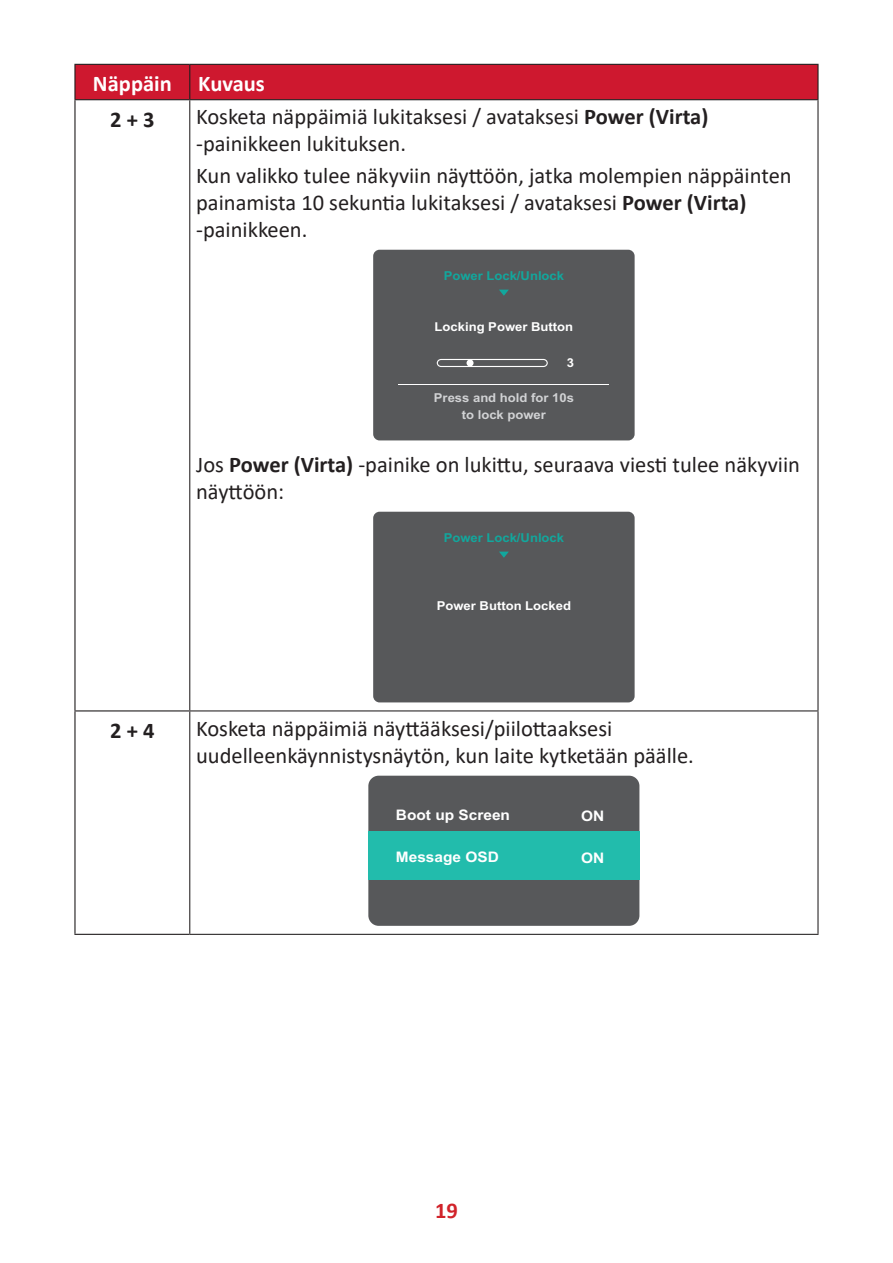
<style>
.page{position:relative;width:893px;height:1263px;background:#fff}
.page>*{position:absolute;margin:0;border:0;box-sizing:border-box;transform-origin:0 0}
.t1{font:22.5px/27px "Calibri";color:#231f20}
.t2{font:700 22.5px "Calibri";color:#fff}
.t3{font:700 22.5px "Calibri";color:#231f20}
.t4{font:700 22.5px "Calibri";color:#d1232a}
.t5{font:700 14.55px "Arial";color:#fff;scale:1.06 1}
.t6{font:700 12.3px "Arial";color:#fff;scale:1.06 1}
.t7{font:700 12.3px "Arial";color:#12a79d;scale:1.06 1}
.t8{font:700 12.3px/17px "Arial";color:#d1d2d4;text-align:center;scale:1.06 1}
.s1{font-weight:700}
</style>
<div class="page">
<div style="left:76px;top:65px;width:741px;height:34px;background:#ce182f"></div>
<hr style="left:189px;top:100px;width:1px;height:610px;background:#231f20">
<hr style="left:817px;top:100px;width:1px;height:610px;background:#231f20">
<hr style="left:189px;top:710px;width:629px;height:1px;background:#231f20">
<hr style="left:189px;top:711px;width:1px;height:223px;background:#231f20">
<hr style="left:817px;top:711px;width:1px;height:223px;background:#231f20">
<hr style="left:189px;top:934px;width:629px;height:1px;background:#231f20">
<hr style="left:190px;top:64px;width:629px;height:1px;background:#231f20">
<hr style="left:817px;top:65px;width:2px;height:34px;background:#231f20">
<hr style="left:74px;top:99px;width:116px;height:1px;background:#231f20">
<hr style="left:190px;top:99px;width:629px;height:1px;background:#231f20">
<hr style="left:74px;top:64px;width:116px;height:1px;background:#231f20">
<hr style="left:74px;top:65px;width:2px;height:34px;background:#231f20">
<hr style="left:189px;top:65px;width:1px;height:34px;background:#231f20">
<hr style="left:74px;top:711px;width:2px;height:223px;background:#231f20">
<hr style="left:74px;top:934px;width:115px;height:1px;background:#231f20">
<hr style="left:74px;top:100px;width:2px;height:610px;background:#231f20">
<hr style="left:74px;top:710px;width:115px;height:1px;background:#231f20">
<div style="left:373px;top:250px;width:262px;height:190px;background:#57585a;border-radius:6px"></div>
<hr style="left:398px;top:384px;width:211px;height:1px;background:#fff">
<div style="left:437px;top:359px;width:111px;height:8px;border:1px solid #fff;border-radius:4px"></div>
<div style="left:466px;top:359px;width:8px;height:7px;background:#fff;border-radius:50%"></div>
<svg style="left:499px;top:290px;width:10px;height:6px"></svg>
<div style="left:373px;top:512px;width:262px;height:190px;background:#57585a;border-radius:6px"></div>
<svg style="left:499px;top:552px;width:10px;height:6px"></svg>
<div style="left:368px;top:776px;width:271px;height:150px;background:#57585a;border-radius:10px"></div>
<div style="left:368px;top:831px;width:271px;height:49px;background:#22bcac"></div>
<p class="t2" style="left:93px;top:68px;width:173px">Näppäin Kuvaus</p>
<p class="t3" style="left:110px;top:103px;width:46px">2 + 3</p>
<p class="t1" style="left:196px;top:103px;width:514px">Kosketa näppäimiä lukitaksesi / avataksesi <span class="s1">Power (Virta) </span>-painikkeen lukituksen.</p>
<p class="t1" style="left:196px;top:161px;width:597px">Kun valikko tulee näkyviin näyttöön, jatka molempien näppäinten painamista 10 sekuntia lukitaksesi / avataksesi <span class="s1">Power (Virta) </span>-painikkeen.</p>
<p class="t7" style="left:444px;top:267px;width:115px">Power Lock/Unlock</p>
<p class="t6" style="left:435px;top:318px;width:132px">Locking Power Button</p>
<p class="t6" style="left:567px;top:354px;width:8px">3</p>
<p class="t8" style="left:434px;top:390px;width:134px">Press and hold for 10s to lock power</p>
<p class="t1" style="left:196px;top:450px;width:605px">Jos <span class="s1">Power (Virta)</span> -painike on lukittu, seuraava viesti tulee näkyviin näyttöön:</p>
<p class="t7" style="left:444px;top:528px;width:115px">Power Lock/Unlock</p>
<p class="t6" style="left:437px;top:596px;width:128px">Power Button Locked</p>
<p class="t3" style="left:110px;top:714px;width:46px">2 + 4</p>
<p class="t1" style="left:196px;top:714px;width:499px">Kosketa näppäimiä näyttääksesi/piilottaaksesi uudelleenkäynnistysnäytön, kun laite kytketään päälle.</p>
<p class="t5" style="left:396px;top:804px;width:109px">Boot up Screen</p>
<p class="t5" style="left:396px;top:846px;width:99px">Message OSD</p>
<p class="t5" style="left:581px;top:805px;width:23px">ON</p>
<p class="t5" style="left:581px;top:848px;width:23px">ON</p>
<p class="t4" style="left:435px;top:1194px;width:24px">19</p>
</div>
